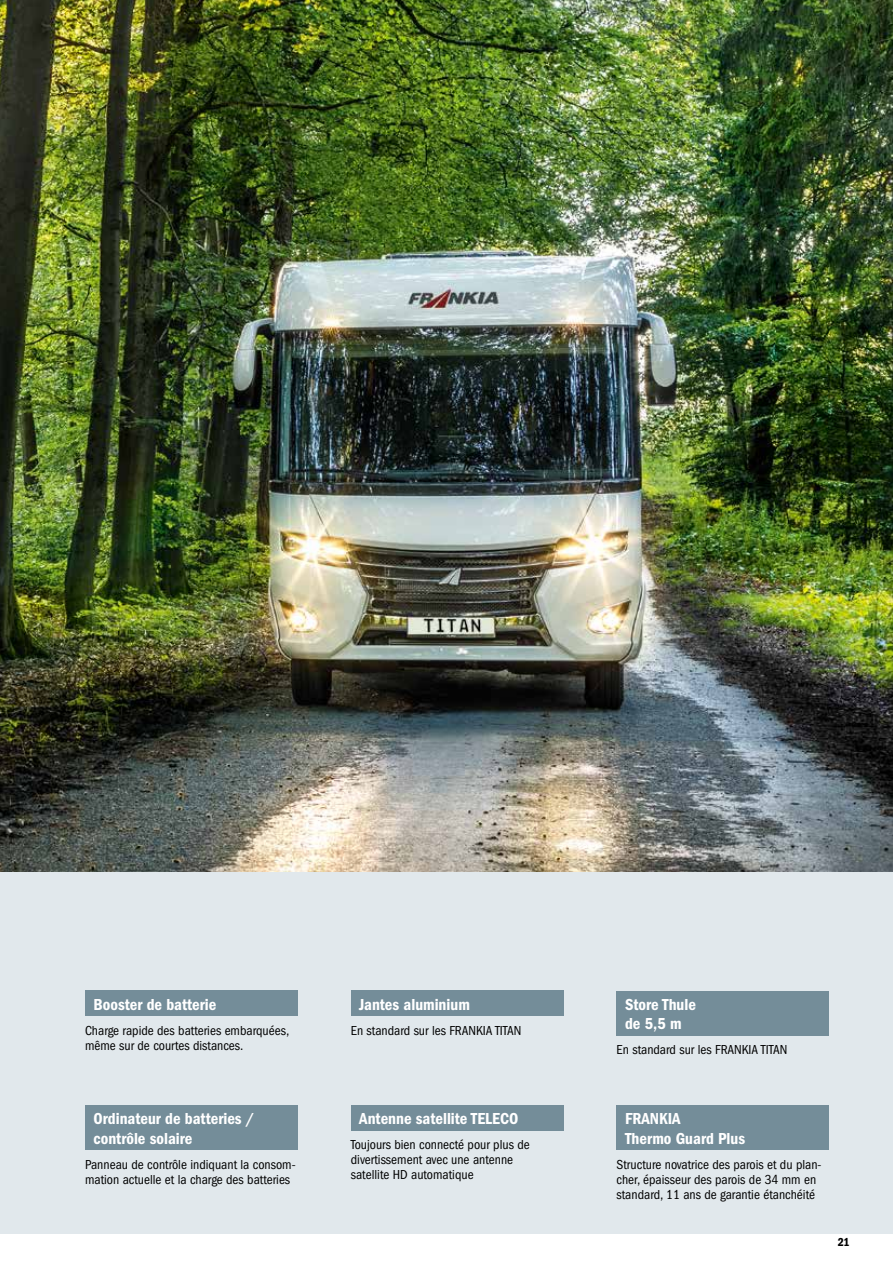
<style>
.page{position:relative;width:893px;height:1263px;background:#fff}
.page>*{position:absolute;margin:0;border:0;box-sizing:border-box;transform-origin:0 0}
.t1{font:600 condensed 16.5px/19.5px "Franklin Gothic";color:#fff}
.t2{font:condensed 13.5px/15px "Franklin Gothic";color:#000}
.t3{font:600 condensed 12px "Franklin Gothic";color:#000}
</style>
<div class="page">
<div style="left:0;top:872px;width:893px;height:361px;background:#e1e8ec"></div>
<img style="left:0;top:0;width:893px;height:872px">
<div style="left:85px;top:1106px;width:213px;height:44px;background:#748d99"></div>
<div style="left:617px;top:991px;width:212px;height:44px;background:#748d99"></div>
<div style="left:617px;top:1106px;width:212px;height:44px;background:#748d99"></div>
<div style="left:351px;top:1106px;width:212px;height:25px;background:#748d99"></div>
<div style="left:351px;top:991px;width:212px;height:25px;background:#748d99"></div>
<div style="left:85px;top:991px;width:213px;height:25px;background:#748d99"></div>
<p class="t1" style="left:94px;top:994px;width:124px">Booster de batterie</p>
<p class="t2" style="left:85px;top:1023px;width:206px">Charge rapide des batteries embarquées, même sur de courtes distances.</p>
<p class="t1" style="left:359px;top:994px;width:112px">Jantes aluminium</p>
<p class="t2" style="left:351px;top:1023px;width:172px">En standard sur les FRANKIA TITAN</p>
<p class="t1" style="left:625px;top:994px;width:72px">Store Thule de 5,5 m</p>
<p class="t2" style="left:617px;top:1042px;width:172px">En standard sur les FRANKIA TITAN</p>
<p class="t1" style="left:94px;top:1109px;width:163px">Ordinateur de batteries / contrôle solaire</p>
<p class="t2" style="left:85px;top:1157px;width:212px">Panneau de contrôle indiquant la consom&shy;mation actuelle et la charge des batteries</p>
<p class="t1" style="left:359px;top:1109px;width:161px">Antenne satellite TELECO</p>
<p class="t2" style="left:351px;top:1137px;width:180px">Toujours bien connecté pour plus de divertissement avec une antenne satellite HD automatique</p>
<p class="t1" style="left:625px;top:1109px;width:122px">FRANKIA<br>Thermo Guard Plus</p>
<p class="t2" style="left:617px;top:1157px;width:206px">Structure novatrice des parois et du plan&shy;cher, épaisseur des parois de 34 mm en standard, 11 ans de garantie étanchéité</p>
<p class="t3" style="left:838px;top:1235px;width:14px">21</p>
</div>
